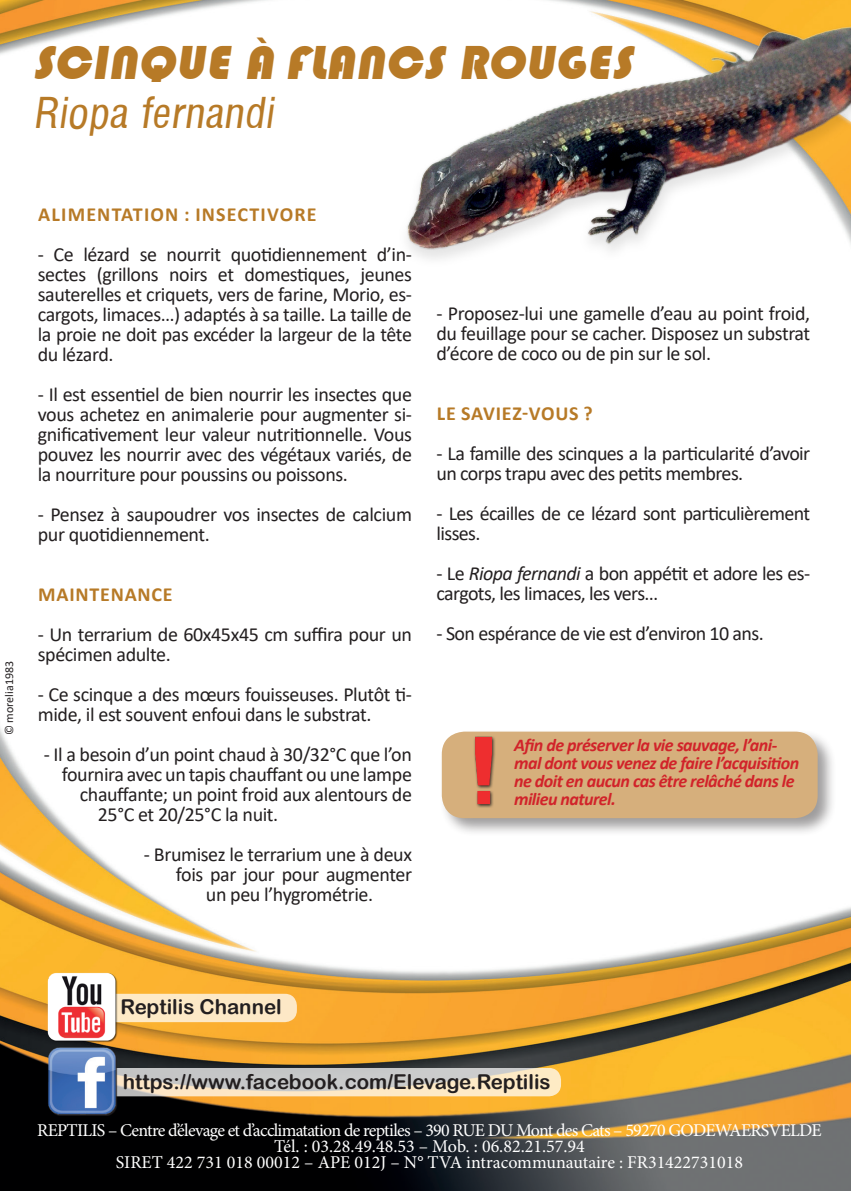
<style>
.page{position:relative;width:851px;height:1191px;background:#fff}
.page>*{position:absolute;margin:0;border:0;box-sizing:border-box;transform-origin:0 0}
.t1{font:48px "Blimpo";color:#b77a27}
.t2{font:41.6px "Arena Condensed";color:#b77a27}
.t3{font:20.4px "Arial Rounded MT Bold";color:#231f20}
.t4{font:20px/20px "Calibri";letter-spacing:-.02em;color:#231f20}
.t5{font:700 20px "Calibri";letter-spacing:.04em;color:#b77a27}
.t6{font:700 20px "Calibri";letter-spacing:.06em;color:#b77a27}
.t7{font:18px/16px "Minion Pro";letter-spacing:-.035em;color:#fff;text-align:center}
.t8{font:italic 700 18px/18px "Calibri";letter-spacing:-.03em;color:#d1232a}
.t9{font:12px "Calibri";color:#231f20}
.s1{font-style:italic}
</style>
<div class="page">
<img style="left:0;top:0;width:850px;height:1191px">
<svg style="left:27px;top:31px;width:319px;height:142px"></svg>
<svg style="left:53px;top:1068px;width:508px;height:28px;background:#ddd5c7"></svg>
<img style="left:47px;top:1046px;width:71px;height:71px">
<div style="left:72px;top:993px;width:225px;height:29px;background:#fde9c6;border-radius:12px"></div>
<img style="left:48px;top:972px;width:70px;height:70px">
<img style="left:346px;top:0;width:504px;height:293px">
<div style="left:439px;top:728px;width:397px;height:109px;background:#231f20;opacity:.44"></div>
<div style="left:441px;top:731px;width:376px;height:87px;background:#d6af7c;border-radius:23px"></div>
<img style="left:474px;top:736px;width:21px;height:72px">
<h1 class="t1" style="left:32px;top:35px;width:609px">SCINQUE À FLANCS ROUGES</h1>
<h2 class="t2" style="left:32px;top:89px;width:250px">Riopa fernandi</h2>
<p class="t9" style="left:1px;top:735px;width:76px;rotate:-90deg">© morelia1983</p>
<p class="t6" style="left:38px;top:200px;width:280px">ALIMENTATION : INSECTIVORE</p>
<p class="t4" style="left:38px;top:243px;width:375px;text-align:justify">- Ce lézard se nourrit quotidiennement d’in&shy;sectes (grillons noirs et domestiques, jeunes sauterelles et criquets, vers de farine, Morio, es&shy;cargots, limaces…) adaptés à sa taille. La taille de la proie ne doit pas excéder la largeur de la tête du lézard.</p>
<p class="t4" style="left:38px;top:383px;width:375px;text-align:justify">- Il est essentiel de bien nourrir les insectes que vous achetez en animalerie pour augmenter si&shy;gnificativement leur valeur nutritionnelle. Vous pouvez les nourrir avec des végétaux variés, de la nourriture pour poussins ou poissons.</p>
<p class="t4" style="left:38px;top:503px;width:375px">- Pensez à saupoudrer vos insectes de calcium pur quotidiennement.</p>
<p class="t5" style="left:38px;top:580px;width:136px">MAINTENANCE</p>
<p class="t4" style="left:38px;top:623px;width:375px">- Un terrarium de 60x45x45 cm suffira pour un spécimen adulte.</p>
<p class="t4" style="left:38px;top:683px;width:375px">- Ce scinque a des mœurs fouisseuses. Plutôt ti&shy;mide, il est souvent enfoui dans le substrat.</p>
<p class="t4" style="left:44px;top:743px;width:369px">- Il a besoin d’un point chaud à 30/32°C que l’on</p>
<p class="t4" style="left:62px;top:763px;width:351px">fournira avec un tapis chauffant ou une lampe</p>
<p class="t4" style="left:80px;top:783px;width:333px">chauffante; un point froid aux alentours de</p>
<p class="t4" style="left:98px;top:803px;width:182px">25°C et 20/25°C la nuit.</p>
<p class="t4" style="left:144px;top:843px;width:269px">- Brumisez le terrarium une à deux</p>
<p class="t4" style="left:176px;top:863px;width:237px">fois par jour pour augmenter</p>
<p class="t4" style="left:206px;top:883px;width:169px">un peu l’hygrométrie.</p>
<p class="t4" style="left:436px;top:303px;width:375px;text-align:justify">- Proposez-lui une gamelle d’eau au point froid, du feuillage pour se cacher. Disposez un substrat d’écore de coco ou de pin sur le sol.</p>
<p class="t5" style="left:437px;top:399px;width:157px">LE SAVIEZ-VOUS ?</p>
<p class="t4" style="left:436px;top:443px;width:375px">- La famille des scinques a la particularité d’avoir un corps trapu avec des petits membres.</p>
<p class="t4" style="left:436px;top:503px;width:375px">- Les écailles de ce lézard sont particulièrement lisses.</p>
<p class="t4" style="left:436px;top:563px;width:375px">- Le <span class="s1">Riopa fernandi</span> a bon appétit et adore les es&shy;cargots, les limaces, les vers…</p>
<p class="t4" style="left:436px;top:623px;width:328px">- Son espérance de vie est d’environ 10 ans.</p>
<p class="t8" style="left:514px;top:735px;width:287px">Afin de préserver la vie sauvage, l’ani&shy;mal dont vous venez de faire l’acquisition ne doit en aucun cas être relâché dans le milieu naturel.</p>
<p class="t3" style="left:120px;top:995px;width:163px">Reptilis Channel</p>
<p class="t3" style="left:123px;top:1069px;width:429px">https://www.facebook.com/Elevage.Reptilis</p>
<p class="t7" style="left:37px;top:1122px;width:786px">REPTILIS – Centre d’élevage et d’acclimatation de reptiles – 390 RUE DU Mont des Cats – 59270 GODEWAERSVELDE<br>Tél. : 03.28.49.48.53 – Mob. : 06.82.21.57.94<br>SIRET 422 731 018 00012 – APE 012J – N° TVA intracommunautaire : FR31422731018</p>
</div>
